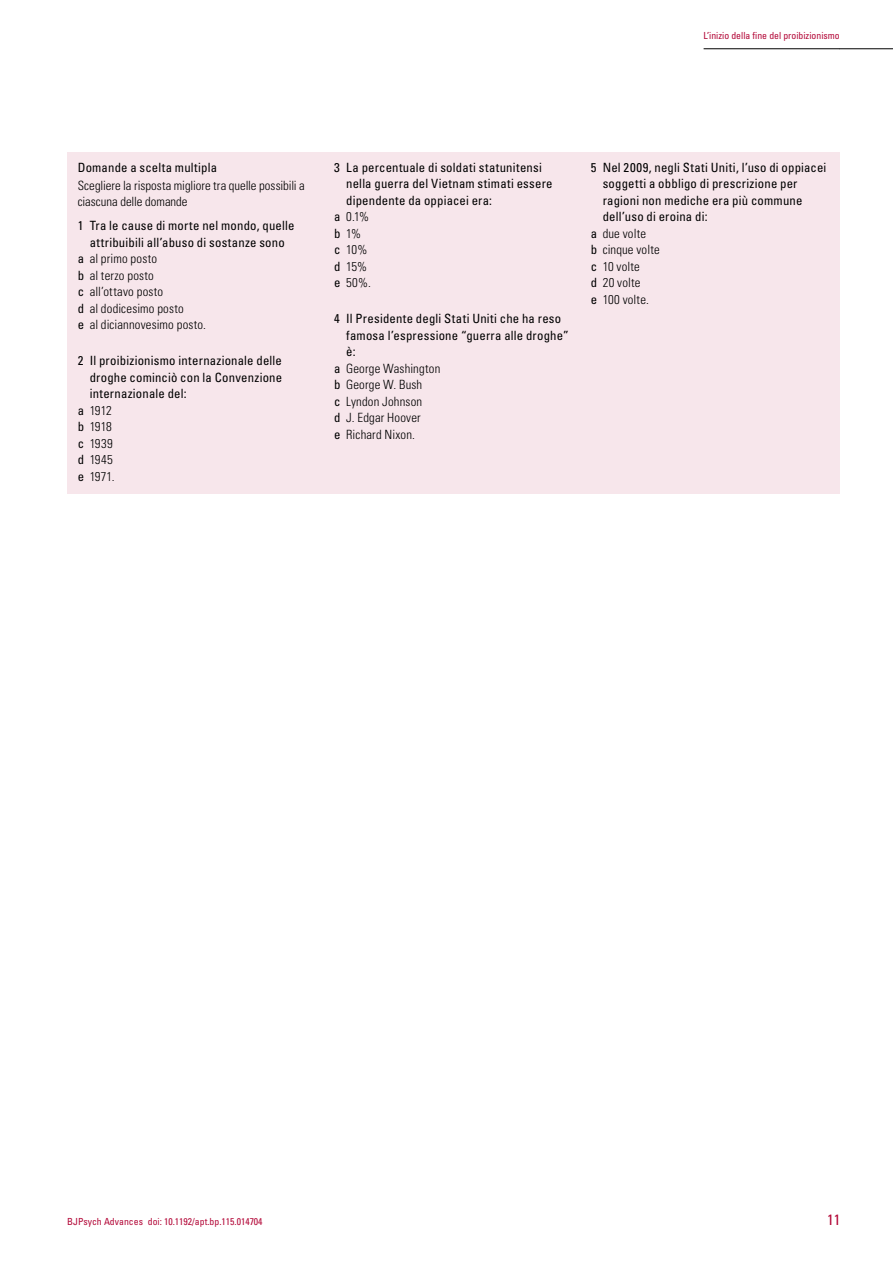
<style>
.page{position:relative;width:893px;height:1263px;background:#fff}
.page>*{position:absolute;margin:0;border:0;box-sizing:border-box;transform-origin:0 0}
.t1{font:condensed 15px "Univers LT Std";color:#b30838}
.t2{font:condensed 12.75px "Univers LT Std";letter-spacing:.015em;color:#000}
.t3{font:300 condensed 12.75px/16.5px "Univers LT Std";letter-spacing:.01em;color:#000}
.t4{font:condensed 9.75px "Univers LT Std";color:#b30838}
.s1{font-weight:400}
</style>
<div class="page">
<hr style="left:704px;top:49px;width:136px;height:1px;background:#000">
<hr style="left:839px;top:49px;width:54px;height:1px;background:#000">
<div style="left:67px;top:152px;width:773px;height:341px;background:#f7e6eb"></div>
<p class="t4" style="left:704px;top:30px;width:138px">L’inizio della fine del proibizionismo</p>
<p class="t2" style="left:78px;top:159px;width:141px">Domande a scelta multipla</p>
<p class="t3" style="left:78px;top:177px;width:229px">Scegliere la risposta migliore tra quelle possibili a ciascuna delle domande</p>
<p class="t2" style="left:78px;top:218px;width:218px">1 Tra le cause di morte nel mondo, quelle</p>
<p class="t2" style="left:90px;top:234px;width:197px">attribuibili all’abuso di sostanze sono</p>
<p class="t3" style="left:78px;top:250px;width:81px"><span class="s1">a</span> al primo posto</p>
<p class="t3" style="left:78px;top:267px;width:78px"><span class="s1">b</span> al terzo posto</p>
<p class="t3" style="left:78px;top:283px;width:87px"><span class="s1">c</span> all’ottavo posto</p>
<p class="t3" style="left:78px;top:300px;width:108px"><span class="s1">d</span> al dodicesimo posto</p>
<p class="t3" style="left:78px;top:316px;width:130px"><span class="s1">e</span> al diciannovesimo posto.</p>
<p class="t2" style="left:78px;top:353px;width:206px">2 Il proibizionismo internazionale delle</p>
<p class="t2" style="left:90px;top:369px;width:194px">droghe cominciò con la Convenzione</p>
<p class="t2" style="left:90px;top:386px;width:99px">internazionale del:</p>
<p class="t3" style="left:78px;top:402px;width:36px"><span class="s1">a</span> 1912</p>
<p class="t3" style="left:78px;top:418px;width:36px"><span class="s1">b</span> 1918</p>
<p class="t3" style="left:78px;top:435px;width:37px"><span class="s1">c</span> 1939</p>
<p class="t3" style="left:78px;top:451px;width:37px"><span class="s1">d</span> 1945</p>
<p class="t3" style="left:78px;top:468px;width:38px"><span class="s1">e</span> 1971.</p>
<p class="t2" style="left:334px;top:159px;width:209px">3 La percentuale di soldati statunitensi</p>
<p class="t2" style="left:346px;top:176px;width:208px">nella guerra del Vietnam stimati essere</p>
<p class="t2" style="left:346px;top:192px;width:147px">dipendente da oppiacei era:</p>
<p class="t3" style="left:334px;top:208px;width:36px"><span class="s1">a</span> 0.1%</p>
<p class="t3" style="left:334px;top:225px;width:29px"><span class="s1">b</span> 1%</p>
<p class="t3" style="left:334px;top:241px;width:35px"><span class="s1">c</span> 10%</p>
<p class="t3" style="left:334px;top:258px;width:34px"><span class="s1">d</span> 15%</p>
<p class="t3" style="left:334px;top:274px;width:38px"><span class="s1">e</span> 50%.</p>
<p class="t2" style="left:334px;top:311px;width:229px">4 Il Presidente degli Stati Uniti che ha reso</p>
<p class="t2" style="left:346px;top:327px;width:224px">famosa l’espressione “guerra alle droghe”</p>
<p class="t2" style="left:346px;top:344px;width:11px">è:</p>
<p class="t3" style="left:334px;top:360px;width:108px"><span class="s1">a</span> George Washington</p>
<p class="t3" style="left:334px;top:376px;width:90px"><span class="s1">b</span> George W. Bush</p>
<p class="t3" style="left:334px;top:393px;width:90px"><span class="s1">c</span> Lyndon Johnson</p>
<p class="t3" style="left:334px;top:409px;width:88px"><span class="s1">d</span> J. Edgar Hoover</p>
<p class="t3" style="left:334px;top:426px;width:82px"><span class="s1">e</span> Richard Nixon.</p>
<p class="t2" style="left:591px;top:159px;width:237px">5 Nel 2009, negli Stati Uniti, l’uso di oppiacei</p>
<p class="t2" style="left:603px;top:176px;width:196px">soggetti a obbligo di prescrizione per</p>
<p class="t2" style="left:603px;top:192px;width:201px">ragioni non mediche era più commune</p>
<p class="t2" style="left:603px;top:209px;width:106px">dell’uso di eroina di:</p>
<p class="t3" style="left:591px;top:225px;width:57px"><span class="s1">a</span> due volte</p>
<p class="t3" style="left:591px;top:241px;width:71px"><span class="s1">b</span> cinque volte</p>
<p class="t3" style="left:591px;top:258px;width:51px"><span class="s1">c</span> 10 volte</p>
<p class="t3" style="left:591px;top:274px;width:51px"><span class="s1">d</span> 20 volte</p>
<p class="t3" style="left:591px;top:291px;width:60px"><span class="s1">e</span> 100 volte.</p>
<p class="t4" style="left:67px;top:1216px;width:197px">BJPsych Advances doi: 10.1192/apt.bp.115.014704</p>
<p class="t1" style="left:827px;top:1210px;width:15px">11</p>
</div>
